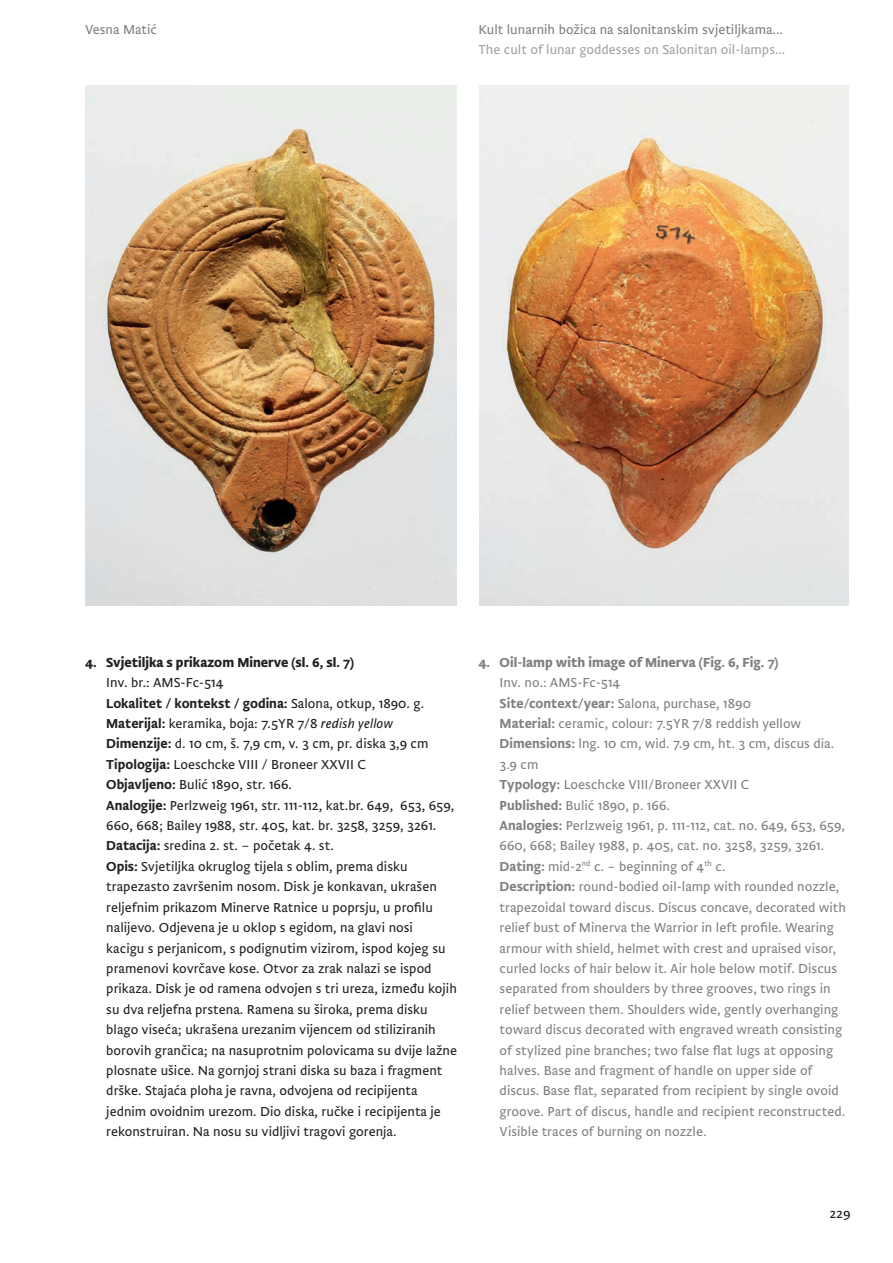
<style>
.page{position:relative;width:893px;height:1263px;background:#fff}
.page>*{position:absolute;margin:0;border:0;box-sizing:border-box;transform-origin:0 0}
.No_Spacing{font:300 13.5px/20.4px "Brioni Sans Pro";color:#808083}
.No_Spacing-2{font:300 13.5px/20.4px "Brioni Sans Pro";color:#231f20}
.t1{font:300 13.5px "Brioni Sans Pro";color:#a3a3a7}
.No_Spacing-3{font:500 13.5px "Brioni Sans Pro";color:#231f20}
.naslov2_eng{font:13.5px "Brioni Sans Pro Bld";color:#808083}
.naslov02{font:13.5px "Brioni Sans Pro Bld";letter-spacing:-.005em;color:#231f20}
.s1{font-weight:300}
.s2{font-weight:500}
.s3{font-style:italic}
</style>
<div class="page">
<img style="left:480px;top:85px;width:368px;height:520px">
<img style="left:85px;top:85px;width:371px;height:520px">
<p class="No_Spacing" style="left:85px;top:19px;width:74px">Vesna Matić</p>
<p class="No_Spacing" style="left:478px;top:19px;width:306px">Kult lunarnih božica na salonitanskim svjetiljkama...</p>
<p class="t1" style="left:478px;top:40px;width:309px">The cult of lunar goddesses on Salonitan oil-lamps...</p>
<p class="naslov02" style="left:85px;top:652px;width:271px">4. Svjetiljka s prikazom Minerve (sl. 6, sl. 7)</p>
<p class="No_Spacing-2" style="left:106px;top:672px;width:119px">Inv. br.: AMS-Fc-514</p>
<p class="No_Spacing-3" style="left:106px;top:693px;width:319px">Lokalitet / kontekst / godina: <span class="s1">Salona, otkup, 1890. g.</span></p>
<p class="No_Spacing-2" style="left:106px;top:712px;width:288px"><span class="s2">Materijal:</span> keramika, boja: 7.5YR 7/8 <span class="s3">redish yellow</span></p>
<p class="No_Spacing-2" style="left:106px;top:733px;width:324px"><span class="s2">Dimenzije:</span> d. 10 cm, š. 7,9 cm, v. 3 cm, pr. diska 3,9 cm</p>
<p class="No_Spacing-2" style="left:106px;top:753px;width:261px"><span class="s2">Tipologija:</span> Loeschcke VIII / Broneer XXVII C</p>
<p class="No_Spacing-2" style="left:106px;top:774px;width:187px"><span class="s2">Objavljeno:</span> Bulić 1890, str. 166.</p>
<p class="No_Spacing-2" style="left:106px;top:794px;width:350px"><span class="s2">Analogije:</span> Perlzweig 1961, str. 111-112, kat.br. 649, 653, 659,<br>660, 668; Bailey 1988, str. 405, kat. br. 3258, 3259, 3261.</p>
<p class="No_Spacing-2" style="left:106px;top:835px;width:229px"><span class="s2">Datacija:</span> sredina 2. st. – početak 4. st.</p>
<p class="No_Spacing-2" style="left:106px;top:855px;width:352px"><span class="s2">Opis:</span> Svjetiljka okruglog tijela s oblim, prema disku trapezasto završenim nosom. Disk je konkavan, ukrašen reljefnim prikazom Minerve Ratnice u poprsju, u profilu nalijevo. Odjevena je u oklop s egidom, na glavi nosi<br>kacigu s perjanicom, s podignutim vizirom, ispod kojeg su pramenovi kovrčave kose. Otvor za zrak nalazi se ispod prikaza. Disk je od ramena odvojen s tri ureza, između kojih su dva reljefna prstena. Ramena su široka, prema disku blago viseća; ukrašena urezanim vijencem od stiliziranih borovih grančica; na nasuprotnim polovicama su dvije lažne plosnate ušice. Na gornjoj strani diska su baza i fragment drške. Stajaća ploha je ravna, odvojena od recipijenta jednim ovoidnim urezom. Dio diska, ručke i recipijenta je rekonstruiran. Na nosu su vidljivi tragovi gorenja.</p>
<p class="naslov2_eng" style="left:478px;top:652px;width:301px">4. Oil-lamp with image of Minerva (Fig. 6, Fig. 7)</p>
<p class="No_Spacing" style="left:500px;top:672px;width:122px">Inv. no.: AMS-Fc-514</p>
<p class="No_Spacing" style="left:500px;top:692px;width:253px"><span class="s2">Site/context/year:</span> Salona, purchase, 1890</p>
<p class="No_Spacing" style="left:500px;top:712px;width:303px"><span class="s2">Material:</span> ceramic, colour: 7.5YR 7/8 reddish yellow</p>
<p class="No_Spacing" style="left:500px;top:733px;width:336px"><span class="s2">Dimensions:</span> lng. 10 cm, wid. 7.9 cm, ht. 3 cm, discus dia.<br>3.9 cm</p>
<p class="No_Spacing" style="left:500px;top:774px;width:251px"><span class="s2">Typology:</span> Loeschcke VIII/Broneer XXVII C</p>
<p class="No_Spacing" style="left:500px;top:794px;width:172px"><span class="s2">Published:</span> Bulić 1890, p. 166.</p>
<p class="No_Spacing" style="left:500px;top:814px;width:347px"><span class="s2">Analogies:</span> Perlzweig 1961, p. 111-112, cat. no. 649, 653, 659,<br>660, 668; Bailey 1988, p. 405, cat. no. 3258, 3259, 3261.</p>
<p class="No_Spacing" style="left:500px;top:855px;width:227px"><span class="s2">Dating:</span> mid-2<sup>nd</sup> c. – beginning of 4<sup>th</sup> c.</p>
<p class="No_Spacing" style="left:500px;top:876px;width:348px"><span class="s2">Description:</span> round-bodied oil-lamp with rounded nozzle, trapezoidal toward discus. Discus concave, decorated with relief bust of Minerva the Warrior in left profile. Wearing armour with shield, helmet with crest and upraised visor, curled locks of hair below it. Air hole below motif. Discus separated from shoulders by three grooves, two rings in relief between them. Shoulders wide, gently overhanging toward discus decorated with engraved wreath consisting of stylized pine branches; two false flat lugs at opposing halves. Base and fragment of handle on upper side of discus. Base flat, separated from recipient by single ovoid groove. Part of discus, handle and recipient reconstructed.<br>Visible traces of burning on nozzle.</p>
<p class="No_Spacing-2" style="left:829px;top:1202px;width:22px">229</p>
</div>
